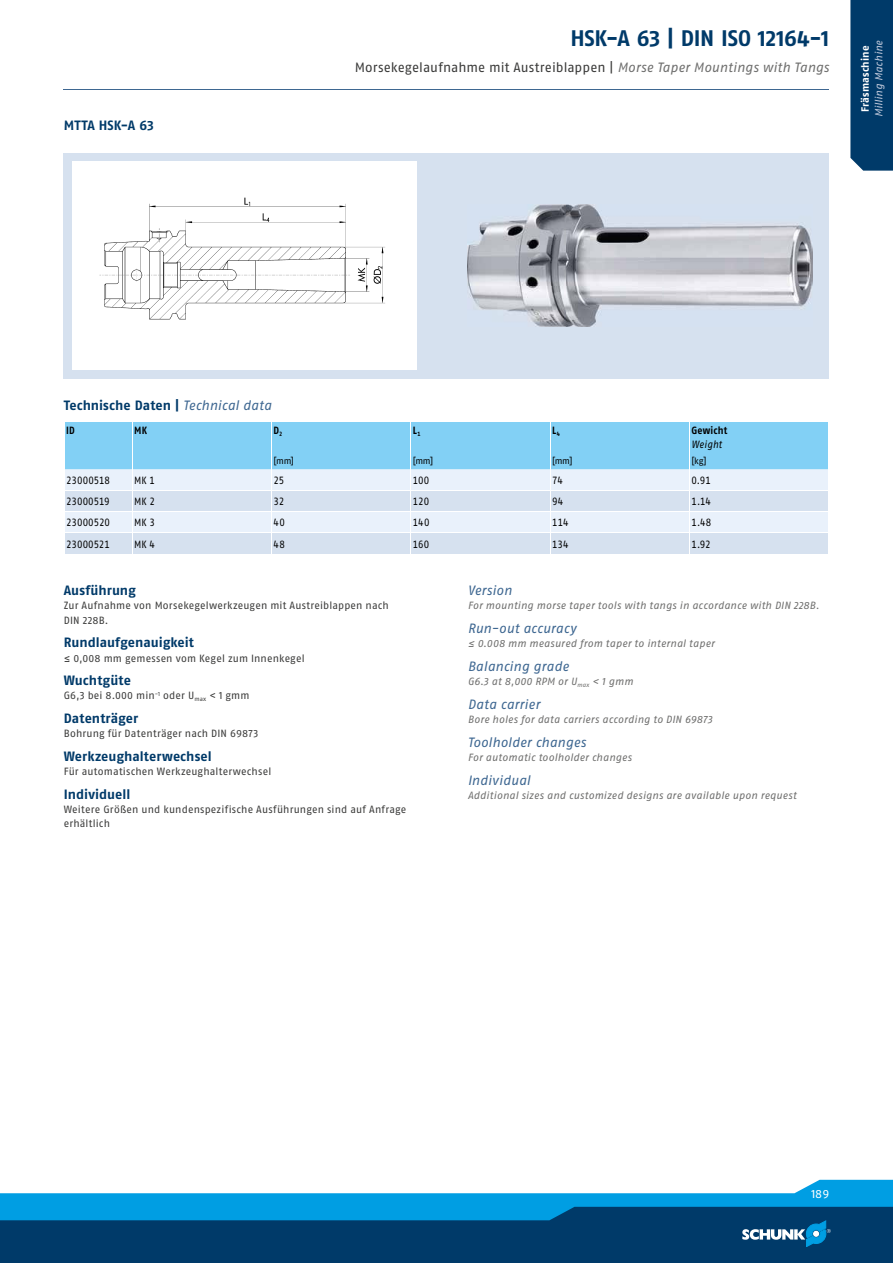
<style>
.page{position:relative;width:893px;height:1263px;background:#fff}
.page>*{position:absolute;margin:0;border:0;box-sizing:border-box;transform-origin:0 0}
.t1{font:700 22.5px "SCHUNK Fago Pro";letter-spacing:-.01em;color:#003a69}
.t2{font:700 13.5px "SCHUNK Fago Pro";color:#003a69}
.t3{font:italic 13.5px "SCHUNK Fago Pro";letter-spacing:.005em;color:#3e6791}
.t4{font:13.5px "SCHUNK Fago Pro";color:#3b3b3a}
.t5{font:12px "SCHUNK Fago Pro";color:#fff}
.t6{font:10.5px/14.2px "SCHUNK Fago Pro";letter-spacing:.015em;color:#3b3b3a}
.t7{font:italic 10.5px "SCHUNK Fago Pro";letter-spacing:.015em;color:#6f6f6e}
.t8{font:10.5px "SCHUNK Fago Pro";color:#000;scale:.9 1}
.t9{font:700 10.5px "SCHUNK Fago Pro";letter-spacing:.01em;color:#000;scale:.9 1}
.t10{font:italic 10.5px "SCHUNK Fago Pro";letter-spacing:.01em;color:#c4ccde}
.t11{font:700 10.5px "SCHUNK Fago Pro";letter-spacing:.01em;color:#fff}
.t12{font:italic 10.5px "SCHUNK Fago Pro";letter-spacing:.015em;color:#000;scale:.9 1}
.t13{font:9px "SCHUNK Fago Pro";letter-spacing:-.035em;color:#000}
.s1{font-style:italic;color:#6f6f6e}
.s2{font-weight:400;font-style:italic;color:#3e6791}
</style>
<div class="page">
<div style="left:0;top:1202px;width:893px;height:61px;background:#003a69"></div>
<svg style="left:0;top:1180px;width:893px;height:67px"></svg>
<hr style="left:64px;top:89px;width:765px;height:1px;background:#3e6791">
<div style="left:64px;top:153px;width:765px;height:225px;background:#d6e1ef"></div>
<div style="left:72px;top:162px;width:345px;height:208px;background:#fff"></div>
<img style="left:99px;top:197px;width:286px;height:123px">
<img style="left:468px;top:205px;width:344px;height:122px">
<svg style="left:65px;top:422px;width:763px;height:132px;background:#bfe0f5"></svg>
<div style="left:850px;top:0;width:43px;height:171px;background:#003a69"></div>
<p class="t2" style="left:64px;top:117px;width:92px">MTTA HSK-A 63</p>
<h1 class="t1" style="left:570px;top:24px;width:260px">HSK-A 63 | DIN ISO 12164-1</h1>
<p class="t4" style="left:355px;top:60px;width:476px">Morsekegelaufnahme mit Austreiblappen | <span class="s1">Morse Taper Mountings with Tangs</span></p>
<p class="t11" style="left:859px;top:112px;width:68px;rotate:-90deg">Fräsmaschine</p>
<p class="t10" style="left:872px;top:117px;width:78px;rotate:-90deg">Milling Machine</p>
<p class="t2" style="left:64px;top:398px;width:209px">Technische Daten | <span class="s2">Technical data</span></p>
<p class="t9" style="left:66px;top:424px;width:11px">ID</p>
<p class="t9" style="left:134px;top:424px;width:16px">MK</p>
<p class="t9" style="left:274px;top:424px;width:11px">D <sub>2</sub></p>
<p class="t9" style="left:413px;top:424px;width:10px">L <sub>1</sub></p>
<p class="t9" style="left:552px;top:424px;width:10px">L <sub>4</sub></p>
<p class="t9" style="left:692px;top:424px;width:41px">Gewicht</p>
<p class="t12" style="left:692px;top:438px;width:35px">Weight</p>
<p class="t13" style="left:274px;top:455px;width:22px">[mm]</p>
<p class="t13" style="left:413px;top:455px;width:22px">[mm]</p>
<p class="t13" style="left:552px;top:455px;width:22px">[mm]</p>
<p class="t13" style="left:692px;top:455px;width:17px">[kg]</p>
<p class="t8" style="left:66px;top:474px;width:50px">23000518</p>
<p class="t8" style="left:134px;top:474px;width:24px">MK 1</p>
<p class="t8" style="left:274px;top:474px;width:13px">25</p>
<p class="t8" style="left:413px;top:474px;width:20px">100</p>
<p class="t8" style="left:552px;top:474px;width:13px">74</p>
<p class="t8" style="left:692px;top:474px;width:23px">0.91</p>
<p class="t8" style="left:66px;top:495px;width:50px">23000519</p>
<p class="t8" style="left:134px;top:495px;width:24px">MK 2</p>
<p class="t8" style="left:274px;top:495px;width:13px">32</p>
<p class="t8" style="left:413px;top:495px;width:20px">120</p>
<p class="t8" style="left:552px;top:495px;width:14px">94</p>
<p class="t8" style="left:692px;top:495px;width:23px">1.14</p>
<p class="t8" style="left:66px;top:516px;width:50px">23000520</p>
<p class="t8" style="left:134px;top:516px;width:24px">MK 3</p>
<p class="t8" style="left:274px;top:516px;width:14px">40</p>
<p class="t8" style="left:413px;top:516px;width:20px">140</p>
<p class="t8" style="left:552px;top:516px;width:20px">114</p>
<p class="t8" style="left:692px;top:516px;width:23px">1.48</p>
<p class="t8" style="left:66px;top:538px;width:50px">23000521</p>
<p class="t8" style="left:134px;top:538px;width:24px">MK 4</p>
<p class="t8" style="left:274px;top:538px;width:14px">48</p>
<p class="t8" style="left:413px;top:538px;width:20px">160</p>
<p class="t8" style="left:552px;top:538px;width:20px">134</p>
<p class="t8" style="left:692px;top:538px;width:23px">1.92</p>
<p class="t2" style="left:64px;top:582px;width:74px">Ausführung</p>
<p class="t6" style="left:64px;top:599px;width:327px">Zur Aufnahme von Morsekegelwerkzeugen mit Austreiblappen nach<br>DIN 228B.</p>
<p class="t2" style="left:64px;top:634px;width:132px">Rundlaufgenauigkeit</p>
<p class="t6" style="left:64px;top:651px;width:242px">≤ 0,008 mm gemessen vom Kegel zum Innenkegel</p>
<p class="t2" style="left:64px;top:672px;width:69px">Wuchtgüte</p>
<p class="t6" style="left:64px;top:689px;width:187px">G6,3 bei 8.000 min <sup>-1</sup> oder U <sub>max</sub> &lt; 1 gmm</p>
<p class="t2" style="left:64px;top:710px;width:76px">Datenträger</p>
<p class="t6" style="left:64px;top:726px;width:196px">Bohrung für Datenträger nach DIN 69873</p>
<p class="t2" style="left:64px;top:748px;width:149px">Werkzeughalterwechsel</p>
<p class="t6" style="left:64px;top:764px;width:209px">Für automatischen Werkzeughalterwechsel</p>
<p class="t2" style="left:64px;top:786px;width:68px">Individuell</p>
<p class="t6" style="left:64px;top:802px;width:344px">Weitere Größen und kundenspezifische Ausführungen sind auf Anfrage erhältlich</p>
<p class="t3" style="left:468px;top:582px;width:46px">Version</p>
<p class="t7" style="left:468px;top:599px;width:353px">For mounting morse taper tools with tangs in accordance with DIN 228B.</p>
<p class="t3" style="left:468px;top:620px;width:110px">Run-out accuracy</p>
<p class="t7" style="left:468px;top:637px;width:248px">≤ 0.008 mm measured from taper to internal taper</p>
<p class="t3" style="left:468px;top:658px;width:103px">Balancing grade</p>
<p class="t7" style="left:468px;top:675px;width:167px">G6.3 at 8,000 RPM or U <sub>max</sub> &lt; 1 gmm</p>
<p class="t3" style="left:468px;top:696px;width:74px">Data carrier</p>
<p class="t7" style="left:468px;top:713px;width:246px">Bore holes for data carriers according to DIN 69873</p>
<p class="t3" style="left:468px;top:734px;width:120px">Toolholder changes</p>
<p class="t7" style="left:468px;top:751px;width:165px">For automatic toolholder changes</p>
<p class="t3" style="left:468px;top:772px;width:64px">Individual</p>
<p class="t7" style="left:468px;top:789px;width:330px">Additional sizes and customized designs are available upon request</p>
<p class="t5" style="left:811px;top:1186px;width:19px">189</p>
</div>
